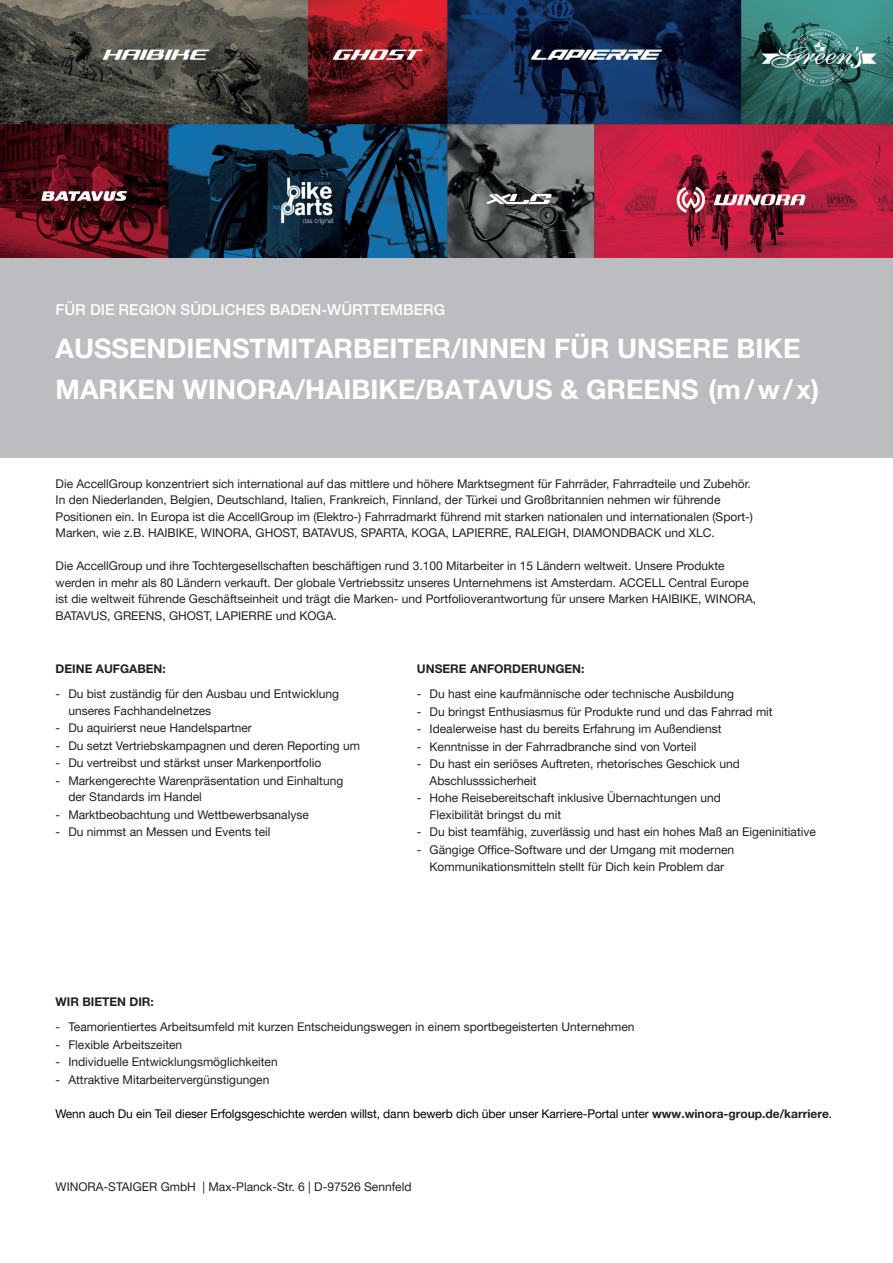
<style>
.page{position:relative;width:893px;height:1263px;background:#fff}
.page>*{position:absolute;margin:0;border:0;box-sizing:border-box;transform-origin:0 0}
.t1{font:700 27px/40.5px "Helvetica Neue LT Pro";color:#fff}
.t2{font:500 15px "Helvetica Neue LT Pro";color:#fff}
.t3{font:12px/16.5px "Helvetica Neue LT Pro";color:#231f20}
.t4{font:12px "Helvetica Neue LT Pro";letter-spacing:-.005em;color:#000}
.t5{font:700 12px "Helvetica Neue LT Pro";color:#231f20}
.s1{font-weight:700;color:#231f20}
</style>
<div class="page">
<div style="left:0;top:258px;width:893px;height:199px;background:#bcbdc0"></div>
<img style="left:0;top:0;width:893px;height:258px">
<p class="t2" style="left:56px;top:301px;width:391px">FÜR DIE REGION SÜDLICHES BADEN-WÜRTTEMBERG</p>
<h1 class="t1" style="left:56px;top:327px;width:765px">AUSSENDIENSTMITARBEITER/INNEN FÜR UNSERE BIKE<br>MARKEN WINORA/HAIBIKE/BATAVUS &amp; GREENS (m/w/x)</h1>
<p class="t3" style="left:56px;top:475px;width:699px">Die AccellGroup konzentriert sich international auf das mittlere und höhere Marktsegment für Fahrräder, Fahrradteile und Zubehör.<br>In den Niederlanden, Belgien, Deutschland, Italien, Frankreich, Finnland, der Türkei und Großbritannien nehmen wir führende Positionen ein. In Europa ist die AccellGroup im (Elektro-) Fahrradmarkt führend mit starken nationalen und internationalen (Sport-)<br>Marken, wie z.B. HAIBIKE, WINORA, GHOST, BATAVUS, SPARTA, KOGA, LAPIERRE, RALEIGH, DIAMONDBACK und XLC.</p>
<p class="t3" style="left:56px;top:557px;width:702px">Die AccellGroup und ihre Tochtergesellschaften beschäftigen rund 3.100 Mitarbeiter in 15 Ländern weltweit. Unsere Produkte werden in mehr als 80 Ländern verkauft. Der globale Vertriebssitz unseres Unternehmens ist Amsterdam. ACCELL Central Europe ist die weltweit führende Geschäftseinheit und trägt die Marken- und Portfolioverantwortung für unsere Marken HAIBIKE, WINORA, BATAVUS, GREENS, GHOST, LAPIERRE und KOGA.</p>
<p class="t5" style="left:56px;top:661px;width:112px">DEINE AUFGABEN:</p>
<p class="t3" style="left:68px;top:685px;width:272px;text-indent:-13px">- Du bist zuständig für den Ausbau und Entwicklung unseres Fachhandelnetzes</p>
<p class="t3" style="left:56px;top:719px;width:198px">- Du aquirierst neue Handelspartner</p>
<p class="t3" style="left:56px;top:737px;width:306px">- Du setzt Vertriebskampagnen und deren Reporting um</p>
<p class="t3" style="left:56px;top:754px;width:267px">- Du vertreibst und stärkst unser Markenportfolio</p>
<p class="t3" style="left:68px;top:772px;width:276px;text-indent:-13px">- Markengerechte Warenpräsentation und Einhaltung der Standards im Handel</p>
<p class="t3" style="left:56px;top:806px;width:255px">- Marktbeobachtung und Wettbewerbsanalyse</p>
<p class="t3" style="left:56px;top:824px;width:216px">- Du nimmst an Messen und Events teil</p>
<p class="t5" style="left:417px;top:661px;width:169px">UNSERE ANFORDERUNGEN:</p>
<p class="t3" style="left:417px;top:685px;width:319px">- Du hast eine kaufmännische oder technische Ausbildung</p>
<p class="t3" style="left:417px;top:703px;width:357px">- Du bringst Enthusiasmus für Produkte rund und das Fahrrad mit</p>
<p class="t3" style="left:417px;top:720px;width:306px">- Idealerweise hast du bereits Erfahrung im Außendienst</p>
<p class="t3" style="left:417px;top:738px;width:281px">- Kenntnisse in der Fahrradbranche sind von Vorteil</p>
<p class="t3" style="left:430px;top:755px;width:312px;text-indent:-13px">- Du hast ein seriöses Auftreten, rhetorisches Geschick und<br>Abschlusssicherheit</p>
<p class="t3" style="left:430px;top:789px;width:293px;text-indent:-13px">- Hohe Reisebereitschaft inklusive Übernachtungen und<br>Flexibilität bringst du mit</p>
<p class="t3" style="left:417px;top:824px;width:401px">- Du bist teamfähig, zuverlässig und hast ein hohes Maß an Eigeninitiative</p>
<p class="t3" style="left:417px;top:841px;width:319px;text-align:center">- Gängige Office-Software und der Umgang mit modernen<br>Kommunikationsmitteln stellt für Dich kein Problem dar</p>
<p class="t5" style="left:56px;top:994px;width:100px">WIR BIETEN DIR:</p>
<p class="t3" style="left:56px;top:1018px;width:580px">- Teamorientiertes Arbeitsumfeld mit kurzen Entscheidungswegen in einem sportbegeisterten Unternehmen</p>
<p class="t3" style="left:56px;top:1036px;width:128px">- Flexible Arbeitszeiten</p>
<p class="t3" style="left:56px;top:1053px;width:224px">- Individuelle Entwicklungsmöglichkeiten</p>
<p class="t3" style="left:56px;top:1071px;width:215px">- Attraktive Mitarbeitervergünstigungen</p>
<p class="t4" style="left:56px;top:1106px;width:778px">Wenn auch Du ein Teil dieser Erfolgsgeschichte werden willst, dann bewerb dich über unser Karriere-Portal unter <span class="s1">www.winora-group.de/karriere</span>.</p>
<p class="t3" style="left:56px;top:1178px;width:357px">WINORA-STAIGER GmbH | Max-Planck-Str. 6 | D-97526 Sennfeld</p>
</div>
